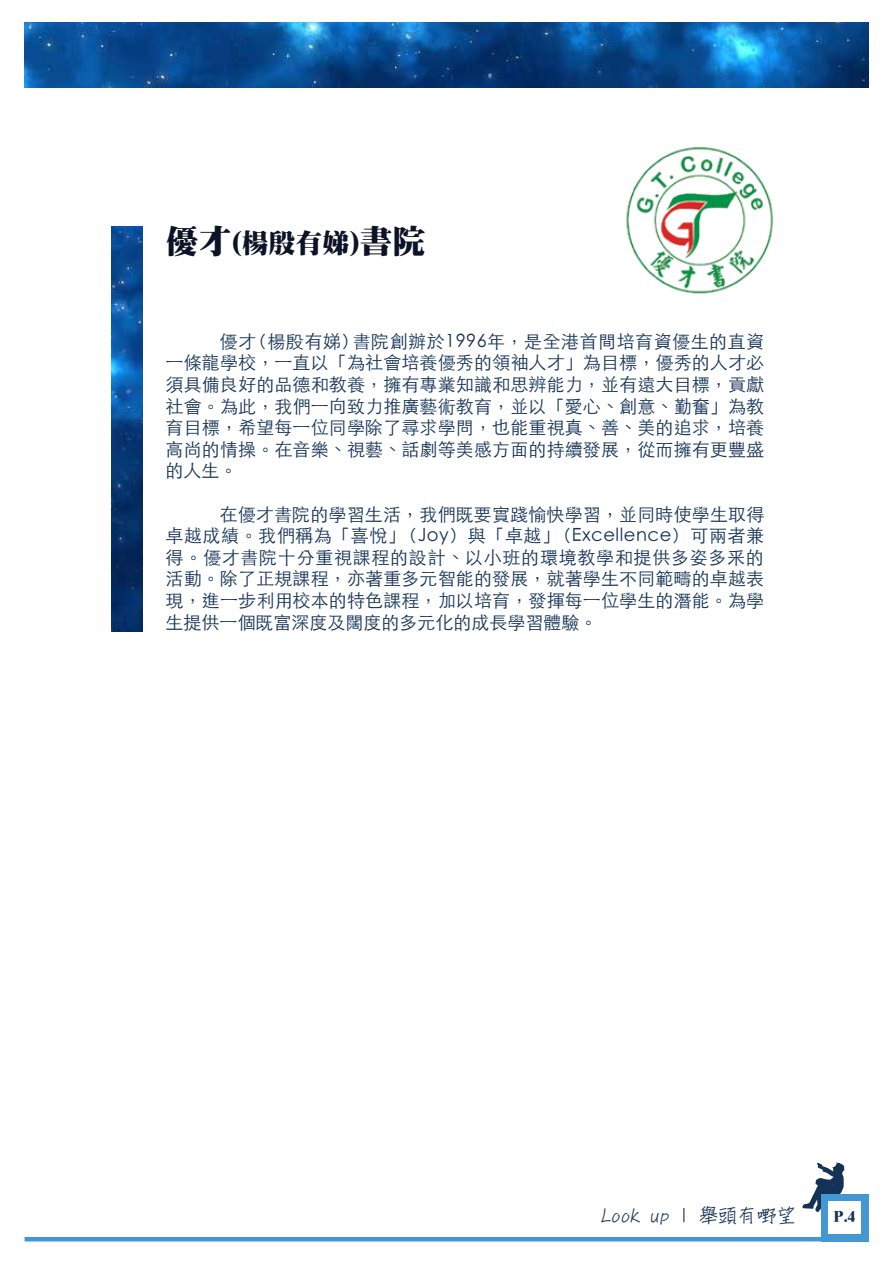
<style>
.page{position:relative;width:893px;height:1263px;background:#fff}
.page>*{position:absolute;margin:0;border:0;box-sizing:border-box;transform-origin:0 0}
.t1{font:900 27px "Han Wang Ming";color:#0d1326}
.t2{font:19.5px "DF Chu W4 WIN BF";color:#143256}
.t3{font:300 18px/21.6px "ST Heiti TC";letter-spacing:.01em;color:#143256;text-align:justify}
.t4{font:900 15px "Han Wang Ming";color:#143256}
.s1{font-size:33px}
</style>
<div class="page">
<img style="left:25px;top:22px;width:843px;height:66px">
<svg style="left:802px;top:1162px;width:43px;height:50px"></svg>
<div style="left:821px;top:1194px;width:47px;height:47px;background:#4497d3"></div>
<div style="left:828px;top:1201px;width:33px;height:33px;background:#fff"></div>
<hr style="left:25px;top:1237px;width:801px;height:4px;background:#4497d3">
<img style="left:112px;top:227px;width:30px;height:404px">
<img style="left:626px;top:147px;width:148px;height:147px">
<h1 class="t1" style="left:166px;top:229px;width:261px"><span class="s1">優才</span>(楊殷有娣)<span class="s1">書院</span></h1>
<p class="t3" style="left:166px;top:329px;width:600px;text-indent:54px">優才（楊殷有娣）書院創辦於1996年，是全港首間培育資優生的直資一條龍學校，一直以「為社會培養優秀的領袖人才」為目標，優秀的人才必須具備良好的品德和教養，擁有專業知識和思辨能力，並有遠大目標，貢獻社會。為此，我們一向致力推廣藝術教育，並以「愛心、創意、勤奮」為教育目標，希望每一位同學除了尋求學問，也能重視真、善、美的追求，培養高尚的情操。在音樂、視藝、話劇等美感方面的持續發展，從而擁有更豐盛的人生。</p>
<p class="t3" style="left:166px;top:501px;width:600px;text-indent:54px">在優才書院的學習生活，我們既要實踐愉快學習，並同時使學生取得卓越成績。我們稱為「喜悅」（Joy）與「卓越」（Excellence）可兩者兼得。優才書院十分重視課程的設計、以小班的環境教學和提供多姿多釆的活動。除了正規課程，亦著重多元智能的發展，就著學生不同範疇的卓越表現，進一步利用校本的特色課程，加以培育，發揮每一位學生的潛能。為學生提供一個既富深度及闊度的多元化的成長學習體驗。</p>
<p class="t2" style="left:601px;top:1205px;width:196px">Look up | 舉頭有嘢望</p>
<p class="t4" style="left:834px;top:1210px;width:23px">P.4</p>
</div>
